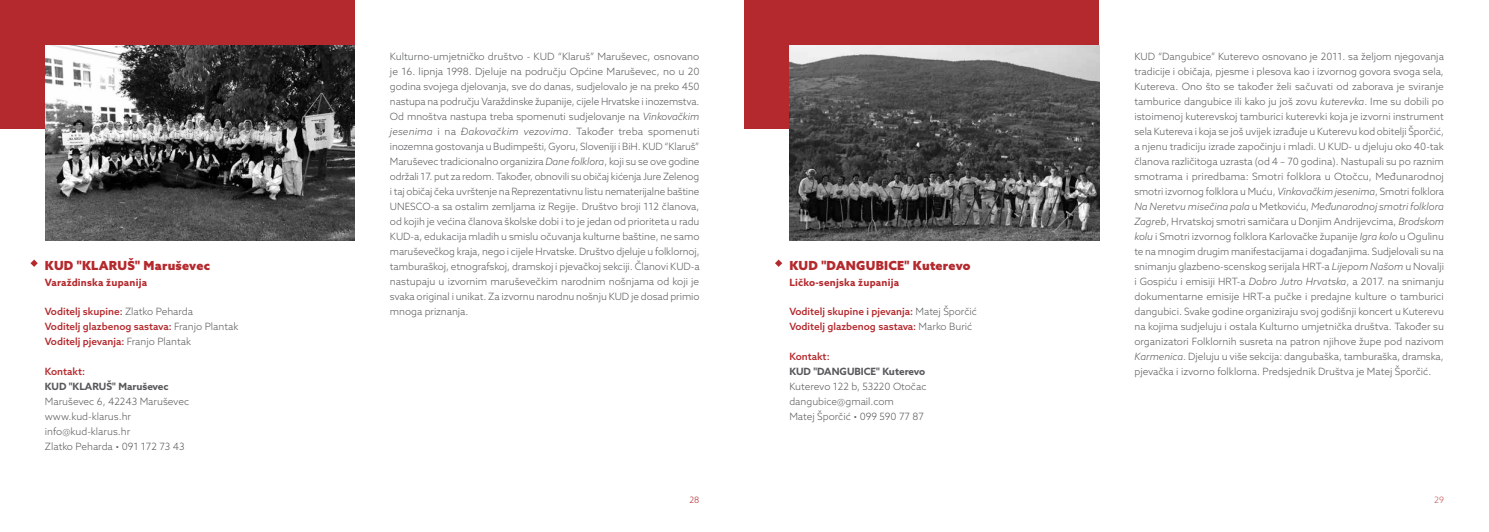
<style>
.page{position:relative;width:1489px;height:532px;background:#fff}
.page>*{position:absolute;margin:0;border:0;box-sizing:border-box;transform-origin:0 0}
.t1{font:900 12.5px "Azo Sans";letter-spacing:.02em;color:#b4292d}
.t2{font:300 10px/15px "Azo Sans";color:#58595b}
.t3{font:500 10px/15px "Azo Sans";color:#b4292d}
.t4{font:700 10px "Azo Sans";color:#58595b}
.t5{font:700 10px "Azo Sans";letter-spacing:.02em;color:#b4292d}
.t6{font:300 8.75px "Azo Sans";color:#b4292d}
.t7{font:300 8.75px "Azo Sans";color:#c35457}
.s1{font-weight:300;color:#58595b}
.s2{font-style:italic}
</style>
<div class="page">
<div style="left:0;top:0;width:354px;height:128px;background:#b4292d"></div>
<img style="left:45px;top:45px;width:309px;height:195px">
<svg style="left:30px;top:259px;width:8px;height:8px"></svg>
<div style="left:744px;top:0;width:354px;height:128px;background:#b4292d"></div>
<svg style="left:775px;top:259px;width:7px;height:8px"></svg>
<img style="left:789px;top:45px;width:309px;height:195px">
<p class="t1" style="left:45px;top:257px;width:167px">KUD "KLARUŠ" Maruševec</p>
<p class="t5" style="left:45px;top:276px;width:104px">Varaždinska županija</p>
<p class="t3" style="left:45px;top:304px;width:195px">Voditelj skupine: <span class="s1">Zlatko Peharda<br></span>Voditelj glazbenog sastava: <span class="s1">Franjo Plantak<br></span>Voditelj pjevanja: <span class="s1">Franjo Plantak</span></p>
<p class="t3" style="left:45px;top:364px;width:42px">Kontakt:</p>
<p class="t4" style="left:45px;top:380px;width:125px">KUD "KLARUŠ" Maruševec</p>
<p class="t2" style="left:45px;top:394px;width:146px">Maruševec 6, 42243 Maruševec www.kud-klarus.hr info@kud-klarus.hr<br>Zlatko Peharda • 091 172 73 43</p>
<p class="t2" style="left:390px;top:49px;width:311px;text-align:justify">Kulturno-umjetničko društvo - KUD “Klaruš” Maruševec, osnovano je 16. lipnja 1998. Djeluje na području Općine Maruševec, no u 20 godina svojega djelovanja, sve do danas, sudjelovalo je na preko 450 nastupa na području Varaždinske županije, cijele Hrvatske i inozemstva.<br>Od mnoštva nastupa treba spomenuti sudjelovanje na <span class="s2">Vinkovačkim jesenima</span> i na <span class="s2">Đakovačkim vezovima</span>. Također treba spomenuti inozemna gostovanja u Budimpešti, Gyoru, Sloveniji i BiH. KUD “Klaruš” Maruševec tradicionalno organizira <span class="s2">Dane folklora</span>, koji su se ove godine održali 17. put za redom. Također, obnovili su običaj kićenja Jure Zelenog i taj običaj čeka uvrštenje na Reprezentativnu listu nematerijalne baštine UNESCO-a sa ostalim zemljama iz Regije. Društvo broji 112 članova, od kojih je većina članova školske dobi i to je jedan od prioriteta u radu KUD-a, edukacija mladih u smislu očuvanja kulturne baštine, ne samo maruševečkog kraja, nego i cijele Hrvatske. Društvo djeluje u folklornoj, tamburaškoj, etnografskoj, dramskoj i pjevačkoj sekciji. Članovi KUD-a nastupaju u izvornim maruševečkim narodnim nošnjama od koji je svaka original i unikat. Za izvornu narodnu nošnju KUD je dosad primio mnoga priznanja.</p>
<p class="t1" style="left:789px;top:257px;width:183px">KUD "DANGUBICE" Kuterevo</p>
<p class="t5" style="left:789px;top:276px;width:111px">Ličko-senjska županija</p>
<p class="t3" style="left:789px;top:304px;width:189px">Voditelj skupine i pjevanja: <span class="s1">Matej Šporčić<br></span>Voditelj glazbenog sastava: <span class="s1">Marko Burić</span></p>
<p class="t3" style="left:789px;top:349px;width:42px">Kontakt:</p>
<p class="t4" style="left:789px;top:365px;width:137px">KUD "DANGUBICE" Kuterevo</p>
<p class="t2" style="left:789px;top:379px;width:139px">Kuterevo 122 b, 53220 Otočac dangubice@gmail.com<br>Matej Šporčić • 099 590 77 87</p>
<p class="t2" style="left:1134px;top:49px;width:311px;text-align:justify">KUD “Dangubice” Kuterevo osnovano je 2011. sa željom njegovanja tradicije i običaja, pjesme i plesova kao i izvornog govora svoga sela, Kutereva. Ono što se također želi sačuvati od zaborava je sviranje tamburice dangubice ili kako ju još zovu <span class="s2">kuterevka</span>. Ime su dobili po istoimenoj kuterevskoj tamburici kuterevki koja je izvorni instrument sela Kutereva i koja se još uvijek izrađuje u Kuterevu kod obitelji Šporčić, a njenu tradiciju izrade započinju i mladi. U KUD- u djeluju oko 40-tak članova različitoga uzrasta (od 4 – 70 godina). Nastupali su po raznim smotrama i priredbama: Smotri folklora u Otočcu, Međunarodnoj smotri izvornog folklora u Muću, <span class="s2">Vinkovačkim jesenima</span>, Smotri folklora <span class="s2">Na Neretvu misečina pala</span> u Metkoviću, <span class="s2">Međunarodnoj smotri folklora Zagreb</span>, Hrvatskoj smotri samičara u Donjim Andrijevcima, <span class="s2">Brodskom kolu</span> i Smotri izvornog folklora Karlovačke županije <span class="s2">Igra kolo</span> u Ogulinu te na mnogim drugim manifestacijama i događanjima. Sudjelovali su na snimanju glazbeno-scenskog serijala HRT-a <span class="s2">Lijepom Našom</span> u Novalji i Gospiću i emisiji HRT-a <span class="s2">Dobro Jutro Hrvatska</span>, a 2017. na snimanju dokumentarne emisije HRT-a pučke i predajne kulture o tamburici dangubici. Svake godine organiziraju svoj godišnji koncert u Kuterevu na kojima sudjeluju i ostala Kulturno umjetnička društva. Također su organizatori Folklornih susreta na patron njihove župe pod nazivom <span class="s2">Karmenica</span>. Djeluju u više sekcija: dangubaška, tamburaška, dramska, pjevačka i izvorno folklorna. Predsjednik Društva je Matej Šporčić.</p>
<p class="t6" style="left:689px;top:494px;width:12px">28</p>
<p class="t7" style="left:1433px;top:494px;width:11px">29</p>
</div>
